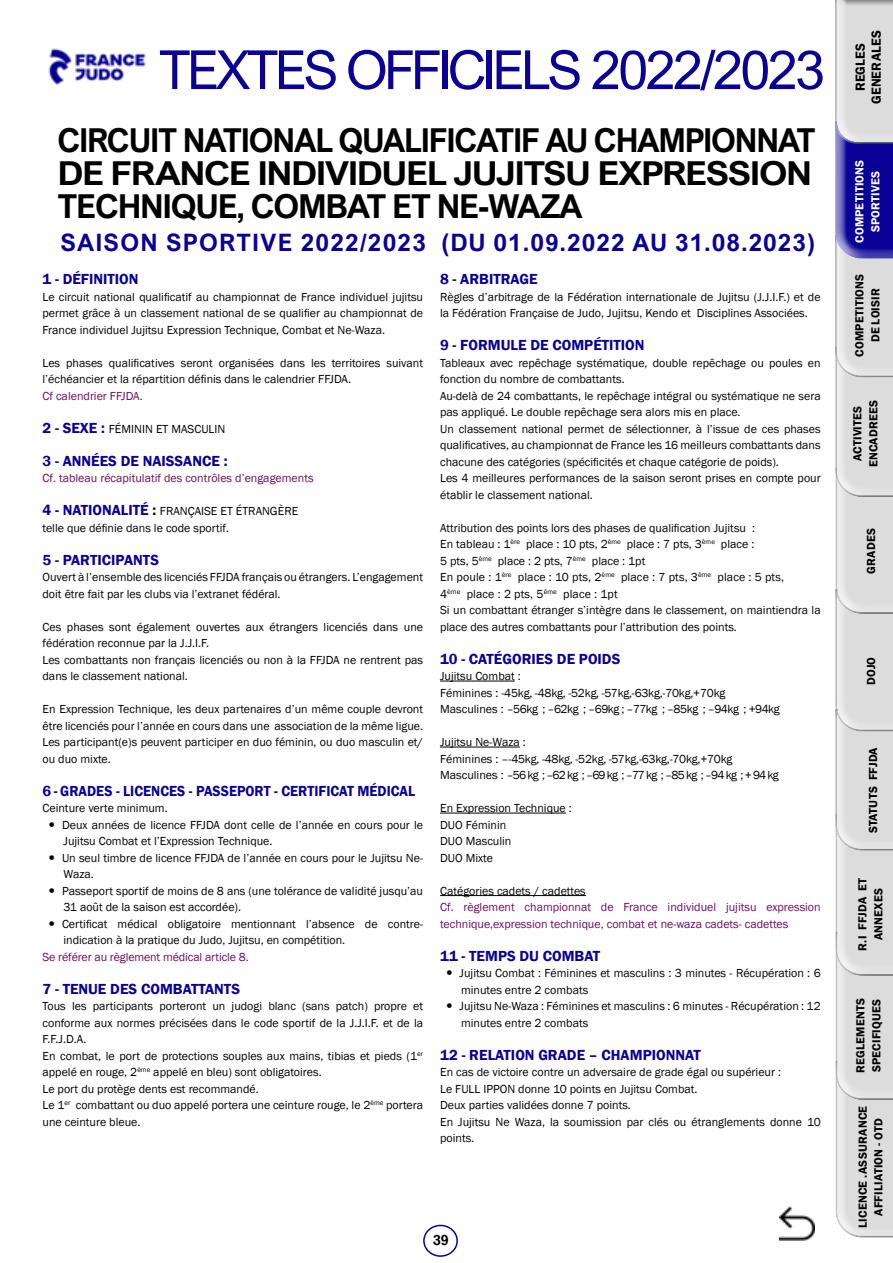
<style>
.page{position:relative;width:893px;height:1263px;background:#fff}
.page>*{position:absolute;margin:0;border:0;box-sizing:border-box;transform-origin:0 0}
.t1{font:54px "Arial Nova";letter-spacing:-.07em;color:#0a0096}
.t2{font:700 33px/33px "Arial Nova";letter-spacing:-.04em;color:#000;text-align:justify;scale:.96 1}
.t3{font:700 24px "Arial Nova";letter-spacing:.05em;color:#0a0096}
.t4{font:600 15px "Franklin Gothic";color:#0a0096}
.t5{font:600 14.85px "Franklin Gothic";color:#000;scale:.91 1}
.t6{font:600 13.5px/15.9px "Franklin Gothic";letter-spacing:.015em;color:#000;text-align:center}
.t7{font:12px/16.5px "Franklin Gothic";color:#000}
.t8{font:12px/16.5px "Franklin Gothic";color:#6a0f5a}
.t9{font:600 12px/15.9px "Franklin Gothic";letter-spacing:.015em;color:#000;text-align:center}
.t10{font:600 12px/15.9px "Franklin Gothic";letter-spacing:.02em;color:#fff;text-align:center}
.s1{font-weight:600;font-size:15px;color:#0a0096}
.s2{font-weight:600;font-size:15px}
.s3{font-style:inherit}
</style>
<div class="page">
<div style="left:423px;top:1225px;width:35px;height:32px;border:2px solid #0a0096;border-radius:50%"></div>
<img style="left:48px;top:48px;width:98px;height:37px">
<svg style="left:835px;top:155px;width:58px;height:1082px;background:#cbcad7"></svg>
<div style="left:825px;top:0;width:68px;height:155px;background:#fff;opacity:.75"></div>
<div style="left:828px;top:0;width:65px;height:153px;background:#000;opacity:.75"></div>
<hr style="left:440px;top:681px;width:75px;height:1px;background:#000">
<hr style="left:440px;top:747px;width:80px;height:1px;background:#000">
<hr style="left:440px;top:813px;width:126px;height:1px;background:#000">
<hr style="left:440px;top:895px;width:146px;height:1px;background:#000">
<img style="left:780px;top:1206px;width:34px;height:34px">
<h1 class="t1" style="left:159px;top:39px;width:668px">TEXTES OFFICIELS 2022/2023</h1>
<h2 class="t2" style="left:58px;top:124px;width:791px">CIRCUIT NATIONAL QUALIFICATIF AU CHAMPIONNAT DE FRANCE INDIVIDUEL JUJITSU EXPRESSION TECHNIQUE, COMBAT ET NE-WAZA</h2>
<h3 class="t3" style="left:61px;top:229px;width:756px">SAISON SPORTIVE 2022/2023 (DU 01.09.2022 AU 31.08.2023)</h3>
<p class="t4" style="left:43px;top:270px;width:98px">1 - DÉFINITION</p>
<p class="t7" style="left:43px;top:289px;width:382px;text-align:justify">Le circuit national qualificatif au championnat de France individuel jujitsu permet grâce à un classement national de se qualifier au championnat de France individuel Jujitsu Expression Technique, Combat et Ne-Waza.</p>
<p class="t7" style="left:43px;top:355px;width:382px">Les phases qualificatives seront organisées dans les territoires suivant l’échéancier et la répartition définis dans le calendrier FFJDA.</p>
<p class="t8" style="left:43px;top:388px;width:102px">Cf calendrier FFJDA.</p>
<p class="t7" style="left:43px;top:421px;width:184px"><span class="s1">2 - SEXE :</span> FÉMININ ET MASCULIN</p>
<p class="t4" style="left:43px;top:451px;width:187px">3 - ANNÉES DE NAISSANCE :</p>
<p class="t8" style="left:43px;top:470px;width:273px">Cf. tableau récapitulatif des contrôles d’engagements</p>
<p class="t7" style="left:43px;top:503px;width:257px"><span class="s1">4 - NATIONALITÉ</span> <span class="s2">:</span> FRANÇAISE ET ÉTRANGÈRE telle que définie dans le code sportif.</p>
<p class="t4" style="left:43px;top:550px;width:118px">5 - PARTICIPANTS</p>
<p class="t7" style="left:43px;top:569px;width:382px">Ouvert à l’ensemble des licenciés FFJDA français ou étrangers. L’engagement doit être fait par les clubs via l’extranet fédéral.</p>
<p class="t7" style="left:43px;top:619px;width:382px">Ces phases sont également ouvertes aux étrangers licenciés dans une fédération reconnue par la J.J.I.F.<br>Les combattants non français licenciés ou non à la FFJDA ne rentrent pas dans le classement national.</p>
<p class="t7" style="left:43px;top:701px;width:382px;text-align:justify">En Expression Technique, les deux partenaires d’un même couple devront être licenciés pour l’année en cours dans une association de la même ligue.<br>Les participant(e)s peuvent participer en duo féminin, ou duo masculin et/ ou duo mixte.</p>
<p class="t4" style="left:43px;top:781px;width:374px">6 - GRADES - LICENCES - PASSEPORT - CERTIFICAT MÉDICAL</p>
<p class="t7" style="left:62px;top:800px;width:363px;text-indent:-19px">Ceinture verte minimum.<br>Deux années de licence FFJDA dont celle de l’année en cours pour le Jujitsu Combat et l’Expression Technique.<br>Un seul timbre de licence FFJDA de l’année en cours pour le Jujitsu Ne-Waza.<br>Passeport sportif de moins de 8 ans (une tolérance de validité jusqu’au 31 août de la saison est accordée).<br>Certificat médical obligatoire mentionnant l’absence de contre&shy;indication à la pratique du Judo, Jujitsu, en compétition.</p>
<p class="t8" style="left:43px;top:949px;width:208px">Se référer au règlement médical article 8.</p>
<p class="t4" style="left:43px;top:979px;width:199px">7 - TENUE DES COMBATTANTS</p>
<p class="t7" style="left:43px;top:998px;width:382px">Tous les participants porteront un judogi blanc (sans patch) propre et conforme aux normes précisées dans le code sportif de la J.J.I.F. et de la F.F.J.D.A.<br>En combat, le port de protections souples aux mains, tibias et pieds (1<sup>er </sup>appelé en rouge, 2<sup>ème</sup> appelé en bleu) sont obligatoires.<br>Le port du protège dents est recommandé.<br>Le 1<sup>er</sup> combattant ou duo appelé portera une ceinture rouge, le 2<sup>ème</sup> portera une ceinture bleue.</p>
<p class="t4" style="left:440px;top:270px;width:99px">8 - ARBITRAGE</p>
<p class="t7" style="left:440px;top:289px;width:382px">Règles d’arbitrage de la Fédération internationale de Jujitsu (J.J.I.F.) et de la Fédération Française de Judo, Jujitsu, Kendo et Disciplines Associées.</p>
<p class="t4" style="left:440px;top:336px;width:206px">9 - FORMULE DE COMPÉTITION</p>
<p class="t7" style="left:440px;top:355px;width:382px">Tableaux avec repêchage systématique, double repêchage ou poules en fonction du nombre de combattants.<br>Au-delà de 24 combattants, le repêchage intégral ou systématique ne sera pas appliqué. Le double repêchage sera alors mis en place.<br>Un classement national permet de sélectionner, à l’issue de ces phases qualificatives, au championnat de France les 16 meilleurs combattants dans chacune des catégories (spécificités et chaque catégorie de poids).<br>Les 4 meilleures performances de la saison seront prises en compte pour établir le classement national.</p>
<p class="t7" style="left:440px;top:520px;width:382px">Attribution des points lors des phases de qualification Jujitsu :<br>En tableau : 1<sup>ère</sup> place : 10 pts, 2<sup>ème</sup> place : 7 pts, 3<sup>ème</sup> place :<br>5 pts, 5<sup>ème</sup> place : 2 pts, 7<sup>ème</sup> place : 1pt<br>En poule : 1<sup>ère</sup> place : 10 pts, 2<sup>ème</sup> place : 7 pts, 3<sup>ème</sup> place : 5 pts,<br>4<sup>ème</sup> place : 2 pts, 5<sup>ème</sup> place : 1pt<br>Si un combattant étranger s’intègre dans le classement, on maintiendra la place des autres combattants pour l’attribution des points.</p>
<p class="t4" style="left:440px;top:649px;width:182px">10 - CATÉGORIES <span class="s3">DE</span> POIDS</p>
<p class="t7" style="left:440px;top:668px;width:341px">Jujitsu Combat :<br>Féminines : -45kg, -48kg, -52kg, -57kg,-63kg,-70kg,+70kg<br>Masculines : –56kg ; –62kg ; –69kg ; –77kg ; –85kg ; –94kg ; +94kg</p>
<p class="t7" style="left:440px;top:734px;width:340px">Jujitsu Ne-Waza :<br>Féminines : –-45kg, -48kg, -52kg, -57kg,-63kg,-70kg,+70kg<br>Masculines : –56 kg ; –62 kg ; –69 kg ; –77 kg ; –85 kg ; –94 kg ; + 94 kg</p>
<p class="t7" style="left:440px;top:800px;width:133px">En Expression Technique :<br>DUO Féminin<br>DUO Masculin<br>DUO Mixte</p>
<p class="t7" style="left:440px;top:883px;width:147px">Catégories cadets / cadettes</p>
<p class="t8" style="left:440px;top:899px;width:382px">Cf. règlement championnat de France individuel jujitsu expression technique,expression technique, combat et ne-waza cadets- cadettes</p>
<p class="t4" style="left:440px;top:946px;width:161px">11 - TEMPS DU COMBAT</p>
<p class="t7" style="left:460px;top:965px;width:363px">Jujitsu Combat : Féminines et masculins : 3 minutes - Récupération : 6 minutes entre 2 combats<br>Jujitsu Ne-Waza : Féminines et masculins : 6 minutes - Récupération : 12 minutes entre 2 combats</p>
<p class="t4" style="left:440px;top:1045px;width:262px">12 - RELATION GRADE – CHAMPIONNAT</p>
<p class="t7" style="left:440px;top:1064px;width:382px">En cas de victoire contre un adversaire de grade égal ou supérieur :<br>Le FULL IPPON donne 10 points en Jujitsu Combat.<br>Deux parties validées donne 7 points.<br>En Jujitsu Ne Waza, la soumission par clés ou étranglements donne 10 points.</p>
<p class="t5" style="left:433px;top:1231px;width:19px">39</p>
<p class="t6" style="left:852px;top:104px;width:76px;rotate:-90deg">REGLES<br>GENERALES</p>
<p class="t10" style="left:852px;top:243px;width:85px;rotate:-90deg">COMPETITIONS<br>SPORTIVES</p>
<p class="t9" style="left:852px;top:357px;width:85px;rotate:-90deg">COMPETITIONS<br>DE LOISIR</p>
<p class="t9" style="left:850px;top:467px;width:69px;rotate:-90deg">ACTIVITES<br>ENCADREES</p>
<p class="t9" style="left:863px;top:574px;width:47px;rotate:-90deg">GRADES</p>
<p class="t9" style="left:863px;top:685px;width:30px;rotate:-90deg">DOJO</p>
<p class="t9" style="left:865px;top:833px;width:88px;rotate:-90deg">STATUTS FFJDA</p>
<p class="t9" style="left:855px;top:951px;width:74px;rotate:-90deg">R.I FFJDA ET<br>ANNEXES</p>
<p class="t9" style="left:853px;top:1073px;width:77px;text-align:left;rotate:-90deg">REGLEMENTS<br>SPECIFIQUES</p>
<p class="t9" style="left:855px;top:1228px;width:124px;rotate:-90deg">LICENCE .ASSURANCE<br>AFFILIATION - OTD</p>
</div>
